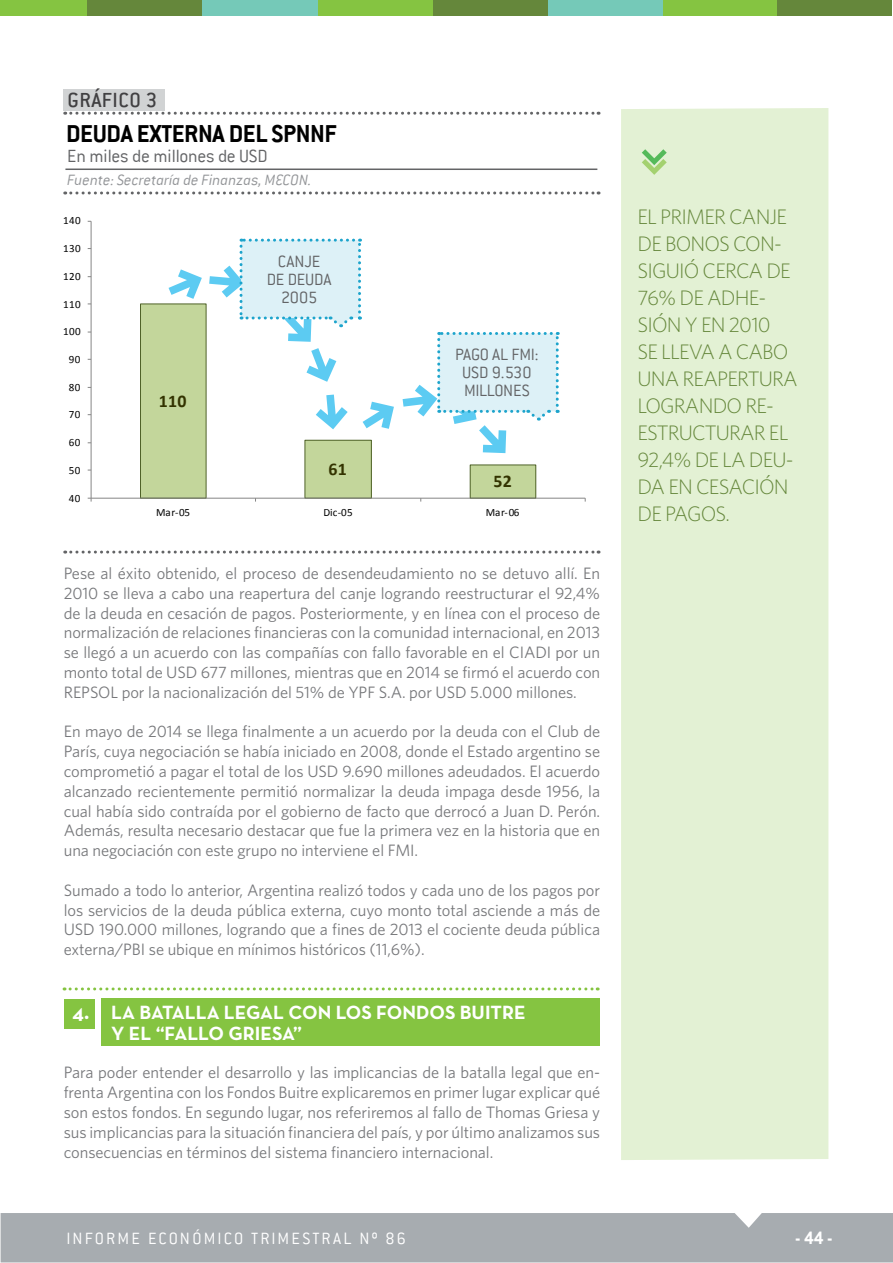
<style>
.page{position:relative;width:893px;height:1263px;background:#fff}
.page>*{position:absolute;margin:0;border:0;box-sizing:border-box;transform-origin:0 0}
.t1{font:700 27px "Conduit ITC";letter-spacing:-.015em;color:#000}
.t2{font:500 22.5px "Conduit ITC";letter-spacing:.02em;color:#414042}
.t3{font:300 21px/27px "Whitney";letter-spacing:-.04em;color:#65873b}
.t4{font:700 21px "Neutra Text";color:#fff}
.t5{font:700 19.5px/21px "Neutra Text";color:#fff}
.t6{font:300 19.5px "Conduit ITC";letter-spacing:-.01em;color:#636466}
.t7{font:700 19.5px "Conduit ITC";color:#fff}
.t8{font:300 18px/18px "Conduit ITC";letter-spacing:-.015em;color:#636466;text-align:center}
.t9{font:300 18px "Conduit ITC";letter-spacing:.12em;color:#fff}
.t10{font:700 17.85px "Calibri";letter-spacing:.015em;color:#330}
.t11{font:16.5px/19.8px "Whitney";letter-spacing:-.005em;color:#77787b;text-align:justify}
.t12{font:italic 300 16.5px "Conduit ITC";color:#939598}
.t13{font:11.1px "Calibri";letter-spacing:.03em;color:#000}
</style>
<div class="page">
<div style="left:1px;top:1213px;width:892px;height:49px;background:#a7acb0"></div>
<div style="left:777px;top:1px;width:115px;height:15px;background:#65873b"></div>
<div style="left:662px;top:1px;width:115px;height:15px;background:#85c441"></div>
<div style="left:548px;top:1px;width:114px;height:15px;background:#75c9b8"></div>
<div style="left:433px;top:1px;width:115px;height:15px;background:#65873b"></div>
<div style="left:318px;top:1px;width:115px;height:15px;background:#85c441"></div>
<div style="left:87px;top:1px;width:115px;height:15px;background:#65873b"></div>
<div style="left:0;top:1px;width:87px;height:15px;background:#85c441"></div>
<div style="left:202px;top:1px;width:116px;height:15px;background:#75c9b8"></div>
<div style="left:621px;top:108px;width:207px;height:1052px;background:#e3f1d4"></div>
<svg style="left:642px;top:149px;width:25px;height:26px"></svg>
<div style="left:140px;top:304px;width:66px;height:194px;background:#c3d69b"></div>
<div style="left:140px;top:303px;width:67px;height:196px;border:1px solid #4f6228"></div>
<div style="left:305px;top:440px;width:66px;height:58px;background:#c3d69b"></div>
<div style="left:304px;top:440px;width:68px;height:59px;border:1px solid #4f6228"></div>
<div style="left:470px;top:465px;width:66px;height:33px;background:#c3d69b"></div>
<div style="left:470px;top:464px;width:66px;height:35px;border:1px solid #4f6228"></div>
<hr style="left:91px;top:221px;width:1px;height:277px;background:#868686">
<hr style="left:91px;top:498px;width:494px;height:1px;background:#868686">
<hr style="left:65px;top:169px;width:532px;height:1px;background:#636466">
<svg style="left:65px;top:191px;width:534px;height:3px"></svg>
<svg style="left:65px;top:112px;width:534px;height:3px"></svg>
<svg style="left:65px;top:551px;width:534px;height:3px"></svg>
<div style="left:64px;top:89px;width:101px;height:22px;background:#d1d3d4"></div>
<div style="left:64px;top:999px;width:31px;height:29px;background:#85c441"></div>
<div style="left:101px;top:999px;width:498px;height:47px;background:#85c441"></div>
<svg style="left:64px;top:987px;width:534px;height:3px"></svg>
<svg style="left:169px;top:269px;width:33px;height:30px"></svg>
<svg style="left:363px;top:402px;width:31px;height:27px"></svg>
<svg style="left:306px;top:348px;width:30px;height:34px"></svg>
<svg style="left:316px;top:395px;width:32px;height:34px"></svg>
<svg style="left:403px;top:332px;width:156px;height:121px"></svg>
<svg style="left:209px;top:239px;width:152px;height:103px"></svg>
<h2 class="t2" style="left:68px;top:87px;width:91px">GRÁFICO 3</h2>
<h1 class="t1" style="left:66px;top:118px;width:272px">DEUDA EXTERNA DEL SPNNF</h1>
<p class="t6" style="left:67px;top:145px;width:202px">En miles de millones de USD</p>
<p class="t12" style="left:67px;top:171px;width:246px">Fuente: Secretaría de Finanzas, MECON.</p>
<p class="t13" style="left:63px;top:214px;width:19px">140</p>
<p class="t13" style="left:63px;top:241px;width:19px">130</p>
<p class="t13" style="left:63px;top:269px;width:19px">120</p>
<p class="t13" style="left:63px;top:297px;width:19px">110</p>
<p class="t13" style="left:63px;top:325px;width:19px">100</p>
<p class="t13" style="left:69px;top:352px;width:13px">90</p>
<p class="t13" style="left:69px;top:380px;width:13px">80</p>
<p class="t13" style="left:69px;top:408px;width:13px">70</p>
<p class="t13" style="left:69px;top:435px;width:13px">60</p>
<p class="t13" style="left:69px;top:463px;width:13px">50</p>
<p class="t13" style="left:69px;top:491px;width:13px">40</p>
<p class="t10" style="left:159px;top:390px;width:29px">110</p>
<p class="t8" style="left:267px;top:252px;width:66px">CANJE<br>DE DEUDA<br>2005</p>
<p class="t10" style="left:329px;top:458px;width:20px">61</p>
<p class="t8" style="left:455px;top:346px;width:85px">PAGO AL FMI:<br>USD 9.530<br>MILLONES</p>
<p class="t10" style="left:493px;top:470px;width:20px">52</p>
<p class="t13" style="left:156px;top:506px;width:35px">Mar-05</p>
<p class="t13" style="left:323px;top:506px;width:31px">Dic-05</p>
<p class="t13" style="left:486px;top:506px;width:35px">Mar-06</p>
<p class="t11" style="left:64px;top:563px;width:538px">Pese al éxito obtenido, el proceso de desendeudamiento no se detuvo allí. En 2010 se lleva a cabo una reapertura del canje logrando reestructurar el 92,4% de la deuda en cesación de pagos. Posteriormente, y en línea con el proceso de normalización de relaciones financieras con la comunidad internacional, en 2013 se llegó a un acuerdo con las compañías con fallo favorable en el CIADI por un monto total de USD 677 millones, mientras que en 2014 se firmó el acuerdo con REPSOL por la nacionalización del 51% de YPF S.A. por USD 5.000 millones.</p>
<p class="t11" style="left:64px;top:721px;width:538px">En mayo de 2014 se llega finalmente a un acuerdo por la deuda con el Club de París, cuya negociación se había iniciado en 2008, donde el Estado argentino se comprometió a pagar el total de los USD 9.690 millones adeudados. El acuerdo alcanzado recientemente permitió normalizar la deuda impaga desde 1956, la cual había sido contraída por el gobierno de facto que derrocó a Juan D. Perón.<br>Además, resulta necesario destacar que fue la primera vez en la historia que en una negociación con este grupo no interviene el FMI.</p>
<p class="t11" style="left:64px;top:880px;width:538px">Sumado a todo lo anterior, Argentina realizó todos y cada uno de los pagos por los servicios de la deuda pública externa, cuyo monto total asciende a más de USD 190.000 millones, logrando que a fines de 2013 el cociente deuda pública externa/PBI se ubique en mínimos históricos (11,6%).</p>
<p class="t4" style="left:73px;top:999px;width:18px">4.</p>
<p class="t5" style="left:111px;top:1002px;width:416px">LA BATALLA LEGAL CON LOS FONDOS BUITRE<br>Y EL “FALLO GRIESA”</p>
<p class="t11" style="left:64px;top:1062px;width:538px">Para poder entender el desarrollo y las implicancias de la batalla legal que en&shy;frenta Argentina con los Fondos Buitre explicaremos en primer lugar explicar qué son estos fondos. En segundo lugar, nos referiremos al fallo de Thomas Griesa y sus implicancias para la situación financiera del país, y por último analizamos sus consecuencias en términos del sistema financiero internacional.</p>
<p class="t3" style="left:637px;top:202px;width:162px">EL PRIMER CANJE<br>DE BONOS CON-<br>SIGUIÓ CERCA DE<br>76% DE ADHE-<br>SIÓN Y EN 2010<br>SE LLEVA A CABO<br>UNA REAPERTURA<br>LOGRANDO RE-<br>ESTRUCTURAR EL<br>92,4% DE LA DEU-<br>DA EN CESACIÓN<br>DE PAGOS.</p>
<p class="t9" style="left:66px;top:1228px;width:341px">INFORME ECONÓMICO TRIMESTRAL Nº 86</p>
<p class="t7" style="left:795px;top:1227px;width:39px">- 44 -</p>
</div>
